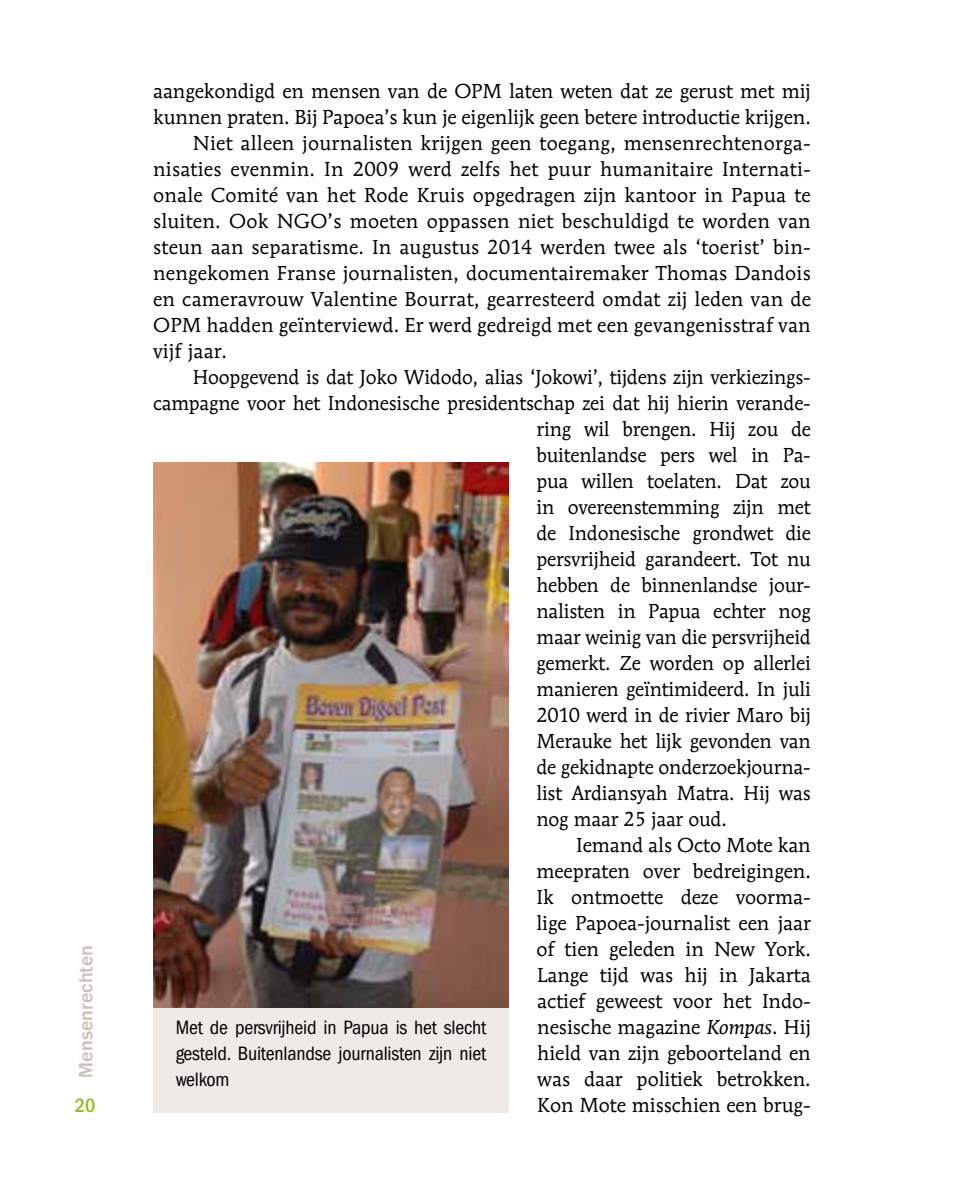
<style>
.page{position:relative;width:964px;height:1191px;background:#fff}
.page>*{position:absolute;margin:0;border:0;box-sizing:border-box;transform-origin:0 0}
.t1{font:20px "Mendoza Roman";letter-spacing:-.005em;color:#000}
.t2{font:condensed 20px/26px "Franklin Gothic";letter-spacing:-.01em;color:#000;text-align:justify}
.t3{font:500 20px "Franklin Gothic";color:#c7c0b8}
.t4{font:500 condensed 20px "Franklin Gothic";color:#95bb1e}
.s1{font-style:italic}
</style>
<div class="page">
<img style="left:153px;top:462px;width:355px;height:546px">
<div style="left:153px;top:1008px;width:356px;height:104px;background:#eeeae5"></div>
<p class="t3" style="left:75px;top:1077px;width:134px;rotate:-90deg">Mensenrechten</p>
<p class="t4" style="left:75px;top:1094px;width:22px">20</p>
<p class="t1" style="left:153px;top:79px;width:659px">aangekondigd en mensen van de OPM laten weten dat ze gerust met mij</p>
<p class="t1" style="left:153px;top:105px;width:659px">kunnen praten. Bij Papoea’s kun je eigenlijk geen betere introductie krijgen.</p>
<p class="t1" style="left:193px;top:131px;width:619px">Niet alleen journalisten krijgen geen toegang, mensenrechtenorga-</p>
<p class="t1" style="left:153px;top:157px;width:659px">nisaties evenmin. In 2009 werd zelfs het puur humanitaire Internati-</p>
<p class="t1" style="left:153px;top:183px;width:659px">onale Comité van het Rode Kruis opgedragen zijn kantoor in Papua te</p>
<p class="t1" style="left:153px;top:209px;width:659px">sluiten. Ook NGO’s moeten oppassen niet beschuldigd te worden van</p>
<p class="t1" style="left:153px;top:235px;width:659px">steun aan separatisme. In augustus 2014 werden twee als ‘toerist’ bin-</p>
<p class="t1" style="left:153px;top:261px;width:659px">nengekomen Franse journalisten, documentairemaker Thomas Dandois</p>
<p class="t1" style="left:153px;top:287px;width:659px">en cameravrouw Valentine Bourrat, gearresteerd omdat zij leden van de</p>
<p class="t1" style="left:153px;top:313px;width:659px">OPM hadden geïnterviewd. Er werd gedreigd met een gevangenisstraf van</p>
<p class="t1" style="left:153px;top:339px;width:75px">vijf jaar.</p>
<p class="t1" style="left:193px;top:365px;width:619px">Hoopgevend is dat Joko Widodo, alias ‘Jokowi’, tijdens zijn verkiezings-</p>
<p class="t1" style="left:153px;top:391px;width:659px">campagne voor het Indonesische presidentschap zei dat hij hierin verande-</p>
<p class="t1" style="left:536px;top:417px;width:276px">ring wil brengen. Hij zou de</p>
<p class="t1" style="left:536px;top:443px;width:276px">buitenlandse pers wel in Pa-</p>
<p class="t1" style="left:536px;top:469px;width:276px">pua willen toelaten. Dat zou</p>
<p class="t1" style="left:536px;top:495px;width:276px">in overeenstemming zijn met</p>
<p class="t1" style="left:536px;top:521px;width:276px">de Indonesische grondwet die</p>
<p class="t1" style="left:536px;top:547px;width:276px">persvrijheid garandeert. Tot nu</p>
<p class="t1" style="left:536px;top:573px;width:276px">hebben de binnenlandse jour-</p>
<p class="t1" style="left:536px;top:599px;width:276px">nalisten in Papua echter nog</p>
<p class="t1" style="left:536px;top:625px;width:276px">maar weinig van die persvrijheid</p>
<p class="t1" style="left:536px;top:651px;width:276px">gemerkt. Ze worden op allerlei</p>
<p class="t1" style="left:536px;top:677px;width:276px">manieren geïntimideerd. In juli</p>
<p class="t1" style="left:536px;top:703px;width:276px">2010 werd in de rivier Maro bij</p>
<p class="t1" style="left:536px;top:729px;width:276px">Merauke het lijk gevonden van</p>
<p class="t1" style="left:536px;top:755px;width:276px">de gekidnapte onderzoekjourna-</p>
<p class="t1" style="left:536px;top:781px;width:276px">list Ardiansyah Matra. Hij was</p>
<p class="t1" style="left:536px;top:807px;width:192px">nog maar 25 jaar oud.</p>
<p class="t1" style="left:576px;top:833px;width:236px">Iemand als Octo Mote kan</p>
<p class="t1" style="left:536px;top:859px;width:276px">meepraten over bedreigingen.</p>
<p class="t1" style="left:536px;top:885px;width:276px">Ik ontmoette deze voorma-</p>
<p class="t1" style="left:536px;top:911px;width:276px">lige Papoea-journalist een jaar</p>
<p class="t1" style="left:536px;top:937px;width:276px">of tien geleden in New York.</p>
<p class="t1" style="left:537px;top:963px;width:275px">Lange tijd was hij in Jakarta</p>
<p class="t1" style="left:537px;top:989px;width:275px">actief geweest voor het Indo-</p>
<p class="t1" style="left:537px;top:1015px;width:275px">nesische magazine <span class="s1">Kompas</span>. Hij</p>
<p class="t1" style="left:537px;top:1041px;width:275px">hield van zijn geboorteland en</p>
<p class="t1" style="left:537px;top:1067px;width:275px">was daar politiek betrokken.</p>
<p class="t1" style="left:537px;top:1093px;width:275px">Kon Mote misschien een brug-</p>
<p class="t2" style="left:176px;top:1015px;width:312px">Met de persvrijheid in Papua is het slecht gesteld. Buitenlandse journalisten zijn niet welkom</p>
</div>
